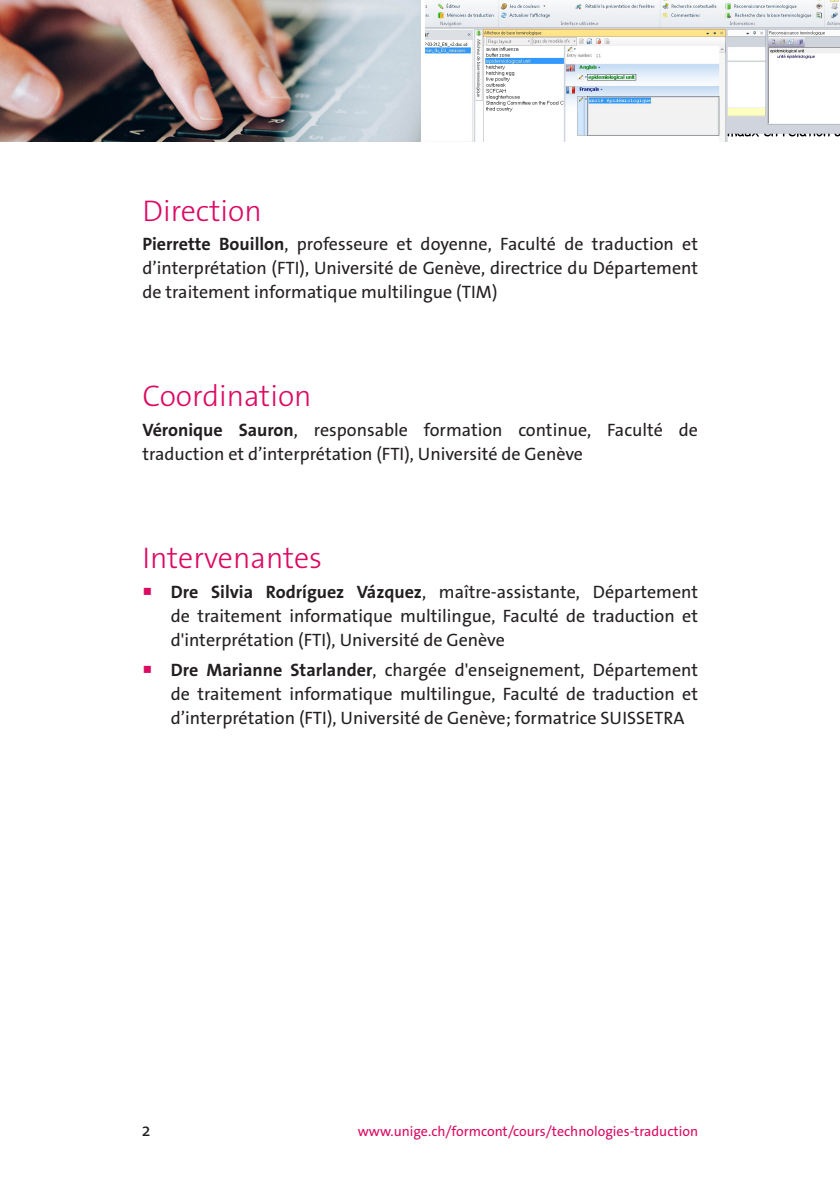
<style>
.page{position:relative;width:840px;height:1191px;background:#fff}
.page>*{position:absolute;margin:0;border:0;box-sizing:border-box;transform-origin:0 0}
.t1{font:300 30px "The Sans Os F";color:#db0a62}
.retrait5{font:18px/24px "The Sans Os F";color:#231f20;text-align:justify}
.texte{font:18px/24px "The Sans Os F";color:#231f20}
.t2{font:14px "The Sans Os F";color:#db0a62}
.s1{font-weight:700}
.s2{color:#db0a62}
</style>
<div class="page">
<img style="left:0;top:0;width:420px;height:142px">
<img style="left:425px;top:0;width:414px;height:142px">
<p class="t1" style="left:142px;top:191px;width:121px">Direction</p>
<p class="retrait5" style="left:142px;top:232px;width:557px"><span class="s1">Pierrette Bouillon</span>, professeure et doyenne, Faculté de traduction et d’interprétation (FTI), Université de Genève, directrice du Département de traitement informatique multilingue (TIM)</p>
<p class="t1" style="left:142px;top:377px;width:171px">Coordination</p>
<p class="texte" style="left:142px;top:418px;width:557px"><span class="s1">Véronique Sauron</span>, responsable formation continue, Faculté de traduction et d’interprétation (FTI), Université de Genève</p>
<p class="t1" style="left:142px;top:539px;width:181px">Intervenantes</p>
<p class="retrait5" style="left:171px;top:580px;width:528px;text-indent:-28px"><span class="s2">○</span> <span class="s1">Dre Silvia Rodríguez Vázquez</span>, maître-assistante, Département de traitement informatique multilingue, Faculté de traduction et d'interprétation (FTI), Université de Genève</p>
<p class="retrait5" style="left:171px;top:657px;width:528px;text-indent:-28px"><span class="s2">○</span> <span class="s1">Dre Marianne Starlander</span>, chargée d'enseignement, Département de traitement informatique multilingue, Faculté de traduction et d’interprétation (FTI), Université de Genève; formatrice SUISSETRA</p>
<p class="retrait5" style="left:142px;top:1118px;width:10px">2</p>
<p class="t2" style="left:357px;top:1122px;width:342px">www.unige.ch/formcont/cours/technologies-traduction</p>
</div>
